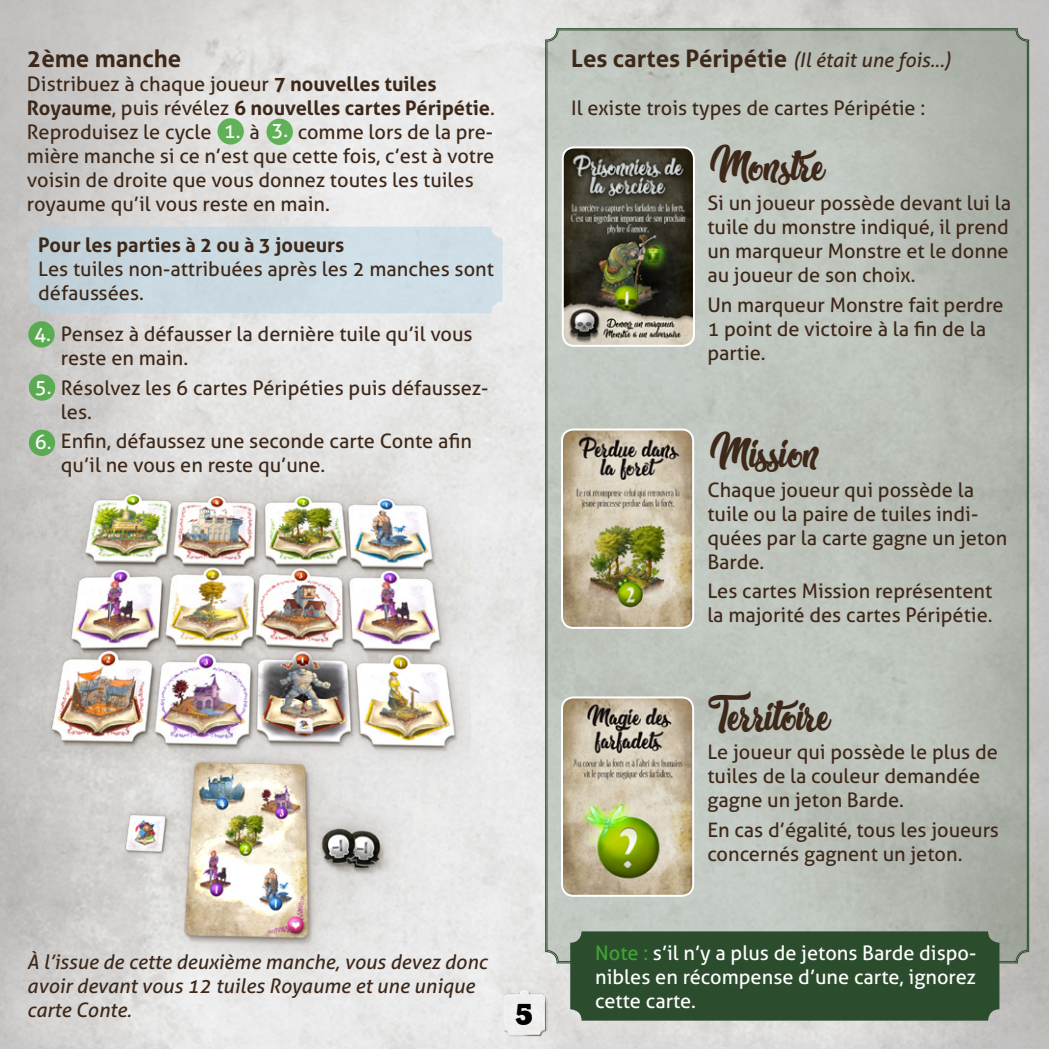
<style>
.page{position:relative;width:1049px;height:1049px;background:#fff}
.page>*{position:absolute;margin:0;border:0;box-sizing:border-box;transform-origin:0 0}
.t1{font:44px "The West Gate";color:#3d2819}
.t2{font:700 24px "Aller";color:#3d2819}
.t3{font:24px "CARERRA Jones";color:#000}
.t4{font:20px/24px "Aller";color:#3d2819}
.t5{font:italic 20px/24px "Aller";color:#3d2819}
.t6{font:20px/24px "Aller";color:#fff;text-align:justify}
.t7{font:700 20px "Aller";color:#3d2819}
.s1{font-weight:700}
.s2{font-weight:700;font-style:normal;font-size:24px}
.s3{color:#3fa535}
</style>
<div class="page">
<img style="left:0;top:0;width:1049px;height:1049px">
<div style="left:29px;top:227px;width:473px;height:86px;background:#cbdae2;border-radius:11px"></div>
<svg style="left:545px;top:28px;width:484px;height:936px;background:#b8bfb7"></svg>
<img style="left:562px;top:429px;width:131px;height:199px">
<div style="left:561px;top:428px;width:133px;height:201px;border:2px solid #fff;border-radius:11px"></div>
<img style="left:562px;top:697px;width:131px;height:199px">
<div style="left:561px;top:696px;width:133px;height:201px;border:2px solid #fff;border-radius:11px"></div>
<img style="left:563px;top:147px;width:131px;height:199px">
<div style="left:562px;top:146px;width:133px;height:201px;border:2px solid #fff;border-radius:11px"></div>
<img style="left:41px;top:475px;width:429px;height:524px">
<svg style="left:217px;top:118px;width:27px;height:27px"></svg>
<div style="left:266px;top:119px;width:27px;height:26px;background:#60b157;border-radius:50%"></div>
<div style="left:28px;top:321px;width:27px;height:26px;background:#5aab51;border-radius:50%"></div>
<div style="left:29px;top:430px;width:26px;height:26px;background:#59ab51;border-radius:50%"></div>
<div style="left:29px;top:374px;width:26px;height:27px;background:#5aac52;border-radius:50%"></div>
<div style="left:570px;top:931px;width:429px;height:89px;background:#2c4d2d;border-radius:11px"></div>
<img style="left:502px;top:986px;width:45px;height:51px">
<p class="t2" style="left:27px;top:44px;width:156px">2ème manche</p>
<p class="t4" style="left:27px;top:72px;width:469px">Distribuez à chaque joueur <span class="s1">7 nouvelles tuiles<br>Royaume</span>, puis révélez <span class="s1">6 nouvelles cartes Péripétie</span>.<br>Reproduisez le cycle</p>
<p class="t6" style="left:224px;top:118px;width:66px">1. 3.</p>
<p class="t4" style="left:27px;top:120px;width:469px;text-indent:271px">comme lors de la pre&shy;mière manche si ce n’est que cette fois, c’est à votre voisin de droite que vous donnez toutes les tuiles royaume qu’il vous reste en main.</p>
<p class="t7" style="left:38px;top:232px;width:307px">Pour les parties à 2 ou à 3 joueurs</p>
<p class="t4" style="left:38px;top:257px;width:457px">Les tuiles non-attribuées après les 2 manches sont défaussées.</p>
<p class="t4" style="left:61px;top:322px;width:413px">Pensez à défausser la dernière tuile qu’il vous reste en main.</p>
<p class="t4" style="left:61px;top:375px;width:429px">Résolvez les 6 cartes Péripéties puis défaussez&shy;les.</p>
<p class="t4" style="left:61px;top:429px;width:412px">Enfin, défaussez une seconde carte Conte afin qu’il ne vous en reste qu’une.</p>
<p class="t4" style="left:250px;top:120px;width:12px">à</p>
<p class="t6" style="left:34px;top:322px;width:18px">4.</p>
<p class="t6" style="left:35px;top:375px;width:18px">5.</p>
<p class="t6" style="left:35px;top:430px;width:18px">6.</p>
<p class="t5" style="left:27px;top:949px;width:462px">À l’issue de cette deuxième manche, vous devez donc avoir devant vous 12 tuiles Royaume et une unique carte Conte.</p>
<p class="t3" style="left:516px;top:996px;width:19px">5</p>
<p class="t5" style="left:571px;top:48px;width:381px"><span class="s2">Les cartes Péripétie</span> (Il était une fois...)</p>
<p class="t4" style="left:571px;top:96px;width:355px">Il existe trois types de cartes Péripétie :</p>
<h1 class="t1" style="left:707px;top:137px;width:119px">Monstre</h1>
<p class="t4" style="left:707px;top:191px;width:305px;text-align:justify">Si un joueur possède devant lui la tuile du monstre indiqué, il prend un marqueur Monstre et le donne au joueur de son choix.</p>
<p class="t4" style="left:707px;top:292px;width:298px">Un marqueur Monstre fait perdre<br>1 point de victoire à la fin de la partie.</p>
<h1 class="t1" style="left:707px;top:424px;width:113px">Mission</h1>
<p class="t4" style="left:707px;top:477px;width:301px">Chaque joueur qui possède la tuile ou la paire de tuiles indi&shy;quées par la carte gagne un jeton<br>Barde.</p>
<p class="t4" style="left:707px;top:579px;width:287px">Les cartes Mission représentent la majorité des cartes Péripétie.</p>
<h1 class="t1" style="left:707px;top:687px;width:124px">Territoire</h1>
<p class="t4" style="left:707px;top:740px;width:292px">Le joueur qui possède le plus de tuiles de la couleur demandée gagne un jeton Barde.</p>
<p class="t4" style="left:707px;top:818px;width:293px">En cas d’égalité, tous les joueurs concernés gagnent un jeton.</p>
<p class="t6" style="left:595px;top:940px;width:383px"><span class="s3">Note :</span> s’il n’y a plus de jetons Barde dispo&shy;nibles en récompense d’une carte, ignorez cette carte.</p>
</div>
